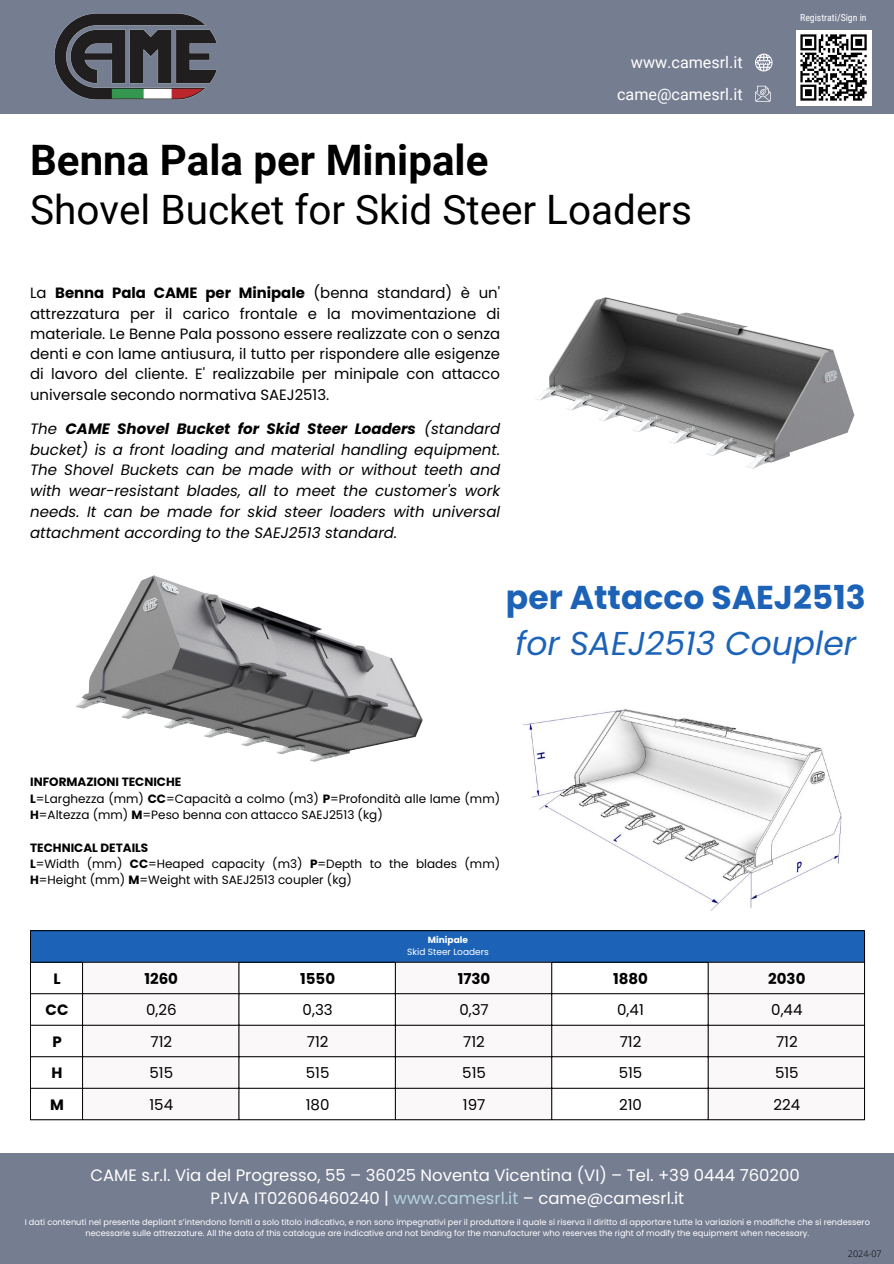
<style>
.page{position:relative;width:894px;height:1264px;background:#fff}
.page>*{position:absolute;margin:0;border:0;box-sizing:border-box;transform-origin:0 0}
.t1{font:700 42px "Roboto";color:#000}
.t2{font:40.5px "Roboto";color:#000}
.t3{font:700 33px/46.2px "Poppins";color:#1c63b8}
.t4{font:16.5px/23.1px "Poppins";color:#fff;text-align:center}
.t5{font:16.2px/32.1px "Roboto";color:#fff;text-align:right}
.t6{font:italic 15px/20.9px "Poppins";color:#000;text-align:justify}
.t7{font:15px "Poppins";color:#000}
.t8{font:700 15px "Poppins";color:#000}
.t9{font:14.85px/20.2px "Poppins";color:#000;text-align:justify}
.t10{font:12px/16.4px "Poppins";color:#000}
.t11{font:9.75px "Roboto Condensed";color:#fff}
.t12{font:9px "Poppins";color:#fff}
.t13{font:700 9px "Poppins";color:#fff}
.t14{font:300 9px "Open Sans";color:#000}
.t15{font:8.25px/11.2px "Poppins";color:#fff;text-align:center}
.s1{font-weight:700}
.s2{font-weight:400;font-style:italic}
.s3{color:#b5d5df}
</style>
<div class="page">
<div style="left:0;top:1152px;width:893px;height:111px;background:#757d91"></div>
<div style="left:0;top:0;width:893px;height:113px;background:#757d91"></div>
<img style="left:54px;top:13px;width:163px;height:87px">
<svg style="left:755px;top:86px;width:15px;height:16px"></svg>
<svg style="left:755px;top:54px;width:17px;height:17px"></svg>
<div style="left:795px;top:30px;width:76px;height:75px;background:#fff"></div>
<svg style="left:800px;top:34px;width:67px;height:67px"></svg>
<img style="left:535px;top:297px;width:320px;height:172px">
<div style="left:30px;top:930px;width:834px;height:32px;background:#1c63b8"></div>
<svg style="left:83px;top:962px;width:781px;height:157px"></svg>
<hr style="left:30px;top:931px;width:1px;height:188px;background:#000">
<hr style="left:82px;top:962px;width:1px;height:157px;background:#000">
<hr style="left:238px;top:962px;width:1px;height:157px;background:#000">
<hr style="left:395px;top:962px;width:1px;height:157px;background:#000">
<hr style="left:551px;top:962px;width:1px;height:157px;background:#000">
<hr style="left:707px;top:962px;width:1px;height:157px;background:#000">
<hr style="left:864px;top:931px;width:1px;height:188px;background:#000">
<hr style="left:30px;top:930px;width:834px;height:1px;background:#000">
<hr style="left:30px;top:961px;width:834px;height:1px;background:#000">
<hr style="left:30px;top:993px;width:834px;height:1px;background:#000">
<hr style="left:30px;top:1024px;width:834px;height:1px;background:#000">
<hr style="left:30px;top:1056px;width:834px;height:1px;background:#000">
<hr style="left:30px;top:1087px;width:834px;height:1px;background:#000">
<hr style="left:30px;top:1119px;width:834px;height:1px;background:#000">
<img style="left:523px;top:709px;width:319px;height:202px">
<img style="left:76px;top:575px;width:347px;height:186px">
<p class="t1" style="left:30px;top:136px;width:459px">Benna Pala per Minipale</p>
<h3 class="t5" style="left:617px;top:47px;width:127px">www.camesrl.it came@camesrl.it</h3>
<p class="t2" style="left:30px;top:186px;width:663px">Shovel Bucket for Skid Steer Loaders</p>
<p class="t9" style="left:30px;top:283px;width:471px">La <span class="s1">Benna Pala CAME per Minipale</span> (benna standard) è un' attrezzatura per il carico frontale e la movimentazione di materiale. Le Benne Pala possono essere realizzate con o senza denti e con lame antiusura, il tutto per rispondere alle esigenze di lavoro del cliente. E' realizzabile per minipale con attacco universale secondo normativa SAEJ2513.</p>
<p class="t6" style="left:30px;top:418px;width:471px">The <span class="s1">CAME Shovel Bucket for Skid Steer Loaders</span> (standard bucket) is a front loading and material handling equipment.<br>The Shovel Buckets can be made with or without teeth and with wear-resistant blades, all to meet the customer's work needs. It can be made for skid steer loaders with universal attachment according to the SAEJ2513 standard.</p>
<p class="t11" style="left:800px;top:12px;width:68px">Registrati/Sign in</p>
<p class="t3" style="left:506px;top:574px;width:361px">per Attacco SAEJ2513 <span class="s2">for SAEJ2513 Coupler</span></p>
<p class="t10" style="left:30px;top:773px;width:471px"><span class="s1">INFORMAZIONI TECNICHE<br>L</span>=Larghezza (mm) <span class="s1">CC</span>=Capacità a colmo (m3) <span class="s1">P</span>=Profondità alle lame (mm)<br><span class="s1">H</span>=Altezza (mm) <span class="s1">M</span>=Peso benna con attacco SAEJ2513 (kg)</p>
<h4 class="t10" style="left:30px;top:839px;width:471px"><span class="s1">TECHNICAL DETAILS<br>L</span>=Width (mm) <span class="s1">CC</span>=Heaped capacity (m3) <span class="s1">P</span>=Depth to the blades (mm)<br><span class="s1">H</span>=Height (mm) <span class="s1">M</span>=Weight with SAEJ2513 coupler (kg)</h4>
<h1 class="t13" style="left:428px;top:933px;width:42px">Minipale</h1>
<h2 class="t12" style="left:407px;top:945px;width:83px">Skid Steer Loaders</h2>
<h4 class="t8" style="left:53px;top:968px;width:9px">L</h4>
<h4 class="t8" style="left:144px;top:968px;width:35px">1260</h4>
<p class="t8" style="left:300px;top:968px;width:36px">1550</p>
<p class="t8" style="left:457px;top:968px;width:34px">1730</p>
<h5 class="t8" style="left:613px;top:968px;width:36px">1880</h5>
<h5 class="t8" style="left:768px;top:968px;width:39px">2030</h5>
<h3 class="t8" style="left:46px;top:999px;width:24px">CC</h3>
<p class="t7" style="left:146px;top:999px;width:32px">0,26</p>
<p class="t7" style="left:302px;top:999px;width:32px">0,33</p>
<p class="t7" style="left:459px;top:999px;width:31px">0,37</p>
<p class="t7" style="left:617px;top:999px;width:28px">0,41</p>
<p class="t7" style="left:771px;top:999px;width:33px">0,44</p>
<p class="t8" style="left:52px;top:1031px;width:11px">P</p>
<p class="t7" style="left:150px;top:1031px;width:23px">712</p>
<p class="t7" style="left:307px;top:1031px;width:23px">712</p>
<p class="t7" style="left:463px;top:1031px;width:23px">712</p>
<p class="t7" style="left:619px;top:1031px;width:23px">712</p>
<p class="t7" style="left:775px;top:1031px;width:23px">712</p>
<p class="t8" style="left:52px;top:1062px;width:12px">H</p>
<p class="t7" style="left:149px;top:1062px;width:25px">515</p>
<p class="t7" style="left:306px;top:1062px;width:25px">515</p>
<p class="t7" style="left:462px;top:1062px;width:25px">515</p>
<p class="t7" style="left:618px;top:1062px;width:25px">515</p>
<p class="t7" style="left:774px;top:1062px;width:25px">515</p>
<p class="t8" style="left:50px;top:1094px;width:15px">M</p>
<p class="t7" style="left:149px;top:1094px;width:25px">154</p>
<p class="t7" style="left:306px;top:1094px;width:25px">180</p>
<p class="t7" style="left:462px;top:1094px;width:24px">197</p>
<p class="t7" style="left:619px;top:1094px;width:24px">210</p>
<p class="t7" style="left:773px;top:1094px;width:28px">224</p>
<p class="t4" style="left:90px;top:1163px;width:710px">CAME s.r.l. Via del Progresso, 55 – 36025 Noventa Vicentina (VI) – Tel. +39 0444 760200<br>P.IVA IT02606460240 | <span class="s3">www.camesrl.it</span> – came@camesrl.it</p>
<p class="t15" style="left:25px;top:1216px;width:846px">I dati contenuti nel presente depliant s’intendono forniti a solo titolo indicativo, e non sono impegnativi per il produttore il quale si riserva il diritto di apportare tutte la variazioni e modifiche che si rendessero necessarie sulle attrezzature. All the data of this catalogue are indicative and not binding for the manufacturer who reserves the right of modify the equipment when necessary.</p>
<p class="t14" style="left:847px;top:1247px;width:35px">2024-07</p>
</div>
